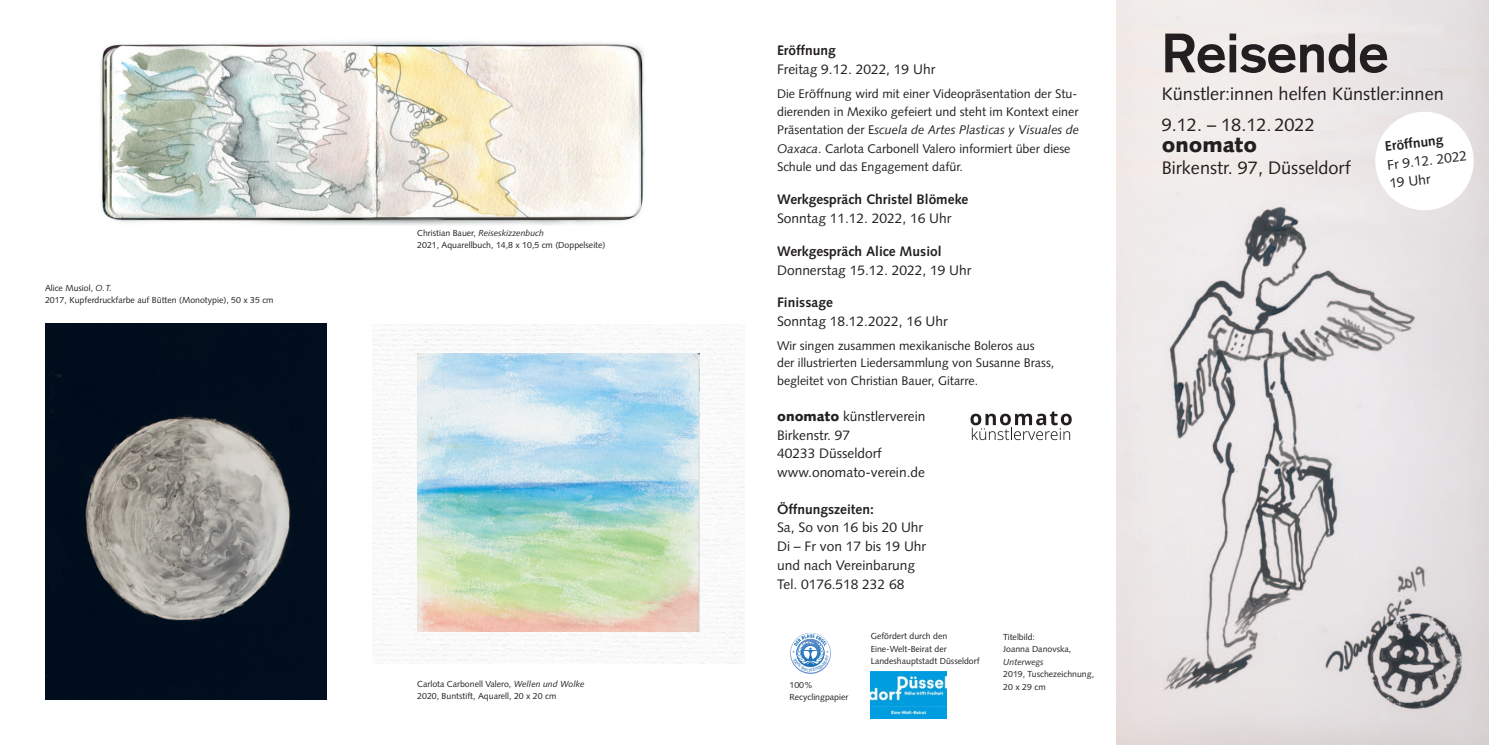
<style>
.page{position:relative;width:1489px;height:745px;background:#fff}
.page>*{position:absolute;margin:0;border:0;box-sizing:border-box;transform-origin:0 0}
.t1{font:700 54.38px "Akzidenz Grotesk";color:#231f20}
.t2{font:900 21.12px "Syntax";color:#231f20}
.t3{font:18.12px/31.8px "Syntax";color:#231f20}
.t4{font:13.75px/18.8px "Syntax";color:#231f20}
.t5{font:700 13.75px "Syntax";color:#231f20}
.t6{font:12.5px/17.5px "Syntax";color:#231f20}
.t7{font:8.75px/12.5px "Syntax";color:#231f20}
.t8{font:italic 8.75px "Syntax";color:#231f20}
.s1{font-style:italic}
.s2{font-weight:900}
</style>
<div class="page">
<img style="left:372px;top:324px;width:372px;height:339px">
<img style="left:1116px;top:0;width:372px;height:744px">
<img style="left:417px;top:353px;width:282px;height:278px">
<img style="left:100px;top:41px;width:545px;height:184px">
<img style="left:45px;top:323px;width:281px;height:376px">
<img style="left:870px;top:671px;width:76px;height:46px">
<svg style="left:970px;top:411px;width:101px;height:29px"></svg>
<div style="left:1375px;top:112px;width:98px;height:98px;background:#fff;border-radius:50%"></div>
<svg style="left:790px;top:632px;width:40px;height:41px"></svg>
<p class="t7" style="left:45px;top:281px;width:230px">Alice Musiol, <span class="s1">O.T.<br></span>2017, Kupferdruckfarbe auf Bütten (Monotypie), 50 x 35 cm</p>
<p class="t7" style="left:417px;top:226px;width:190px">Christian Bauer, <span class="s1">Reiseskizzenbuch<br></span>2021, Aquarellbuch, 14,8 x 10,5 cm (Doppelseite)</p>
<p class="t7" style="left:417px;top:677px;width:169px">Carlota Carbonell Valero, <span class="s1">Wellen und Wolke<br></span>2020, Buntstift, Aquarell, 20 x 20 cm</p>
<p class="t5" style="left:777px;top:43px;width:60px">Eröffnung</p>
<p class="t4" style="left:777px;top:60px;width:160px">Freitag 9.12. 2022, 19 Uhr</p>
<p class="t6" style="left:777px;top:85px;width:303px">Die Eröffnung wird mit einer Videopräsentation der Stu&shy;dierenden in Mexiko gefeiert und steht im Kontext einer</p>
<p class="t6" style="left:777px;top:121px;width:303px;line-height:18.8px">Präsentation der E<span class="s1">scuela de Artes Plasticas y Visuales de<br>Oaxaca</span>. Carlota Carbonell Valero informiert über diese</p>
<p class="t6" style="left:777px;top:157px;width:187px">Schule und das Engagement dafür.</p>
<p class="t5" style="left:777px;top:192px;width:193px">Werkgespräch Christel Blömeke</p>
<p class="t4" style="left:777px;top:209px;width:176px">Sonntag 11.12. 2022, 16 Uhr</p>
<p class="t5" style="left:777px;top:243px;width:166px">Werkgespräch Alice Musiol</p>
<p class="t4" style="left:777px;top:260px;width:196px">Donnerstag 15.12. 2022, 19 Uhr</p>
<p class="t5" style="left:777px;top:294px;width:57px">Finissage</p>
<p class="t4" style="left:777px;top:311px;width:172px">Sonntag 18.12.2022, 16 Uhr</p>
<p class="t6" style="left:777px;top:336px;width:279px">Wir singen zusammen mexikanische Boleros aus der illustrierten Liedersammlung von Susanne Brass, begleitet von Christian Bauer, Gitarre.</p>
<p class="t4" style="left:777px;top:406px;width:150px"><span class="s2">onomato</span> künstlerverein<br>Birkenstr. 97<br>40233 Düsseldorf www.onomato-verein.de</p>
<p class="t5" style="left:777px;top:500px;width:98px">Öffnungszeiten:</p>
<p class="t4" style="left:777px;top:518px;width:151px">Sa, So von 16 bis 20 Uhr<br>Di – Fr von 17 bis 19 Uhr und nach Vereinbarung<br>Tel. 0176.518 232 68</p>
<p class="t7" style="left:789px;top:678px;width:60px">100%<br>Recyclingpapier</p>
<p class="t7" style="left:870px;top:629px;width:110px">Gefördert durch den<br>Eine-Welt-Beirat der<br>Landeshauptstadt Düsseldorf</p>
<p class="t7" style="left:1003px;top:630px;width:70px">Titelbild:<br>Joanna Danovska,</p>
<p class="t8" style="left:1003px;top:656px;width:42px">Unterwegs</p>
<p class="t7" style="left:1003px;top:667px;width:92px">2019, Tuschezeichnung,<br>20 x 29 cm</p>
<h1 class="t1" style="left:1161px;top:21px;width:228px">Reisende</h1>
<h3 class="t3" style="left:1161px;top:77px;width:283px">Künstler:innen helfen Künstler:innen<br>9.12. – 18.12. 2022</h3>
<h2 class="t2" style="left:1161px;top:132px;width:97px">onomato</h2>
<h3 class="t3" style="left:1161px;top:151px;width:190px">Birkenstr. 97, Düsseldorf</h3>
<p class="t5" style="left:1383px;top:138px;width:60px;rotate:-7deg">Eröffnung</p>
<p class="t4" style="left:1385px;top:156px;width:82px;rotate:-7deg">Fr 9.12. 2022<br>19 Uhr</p>
</div>
